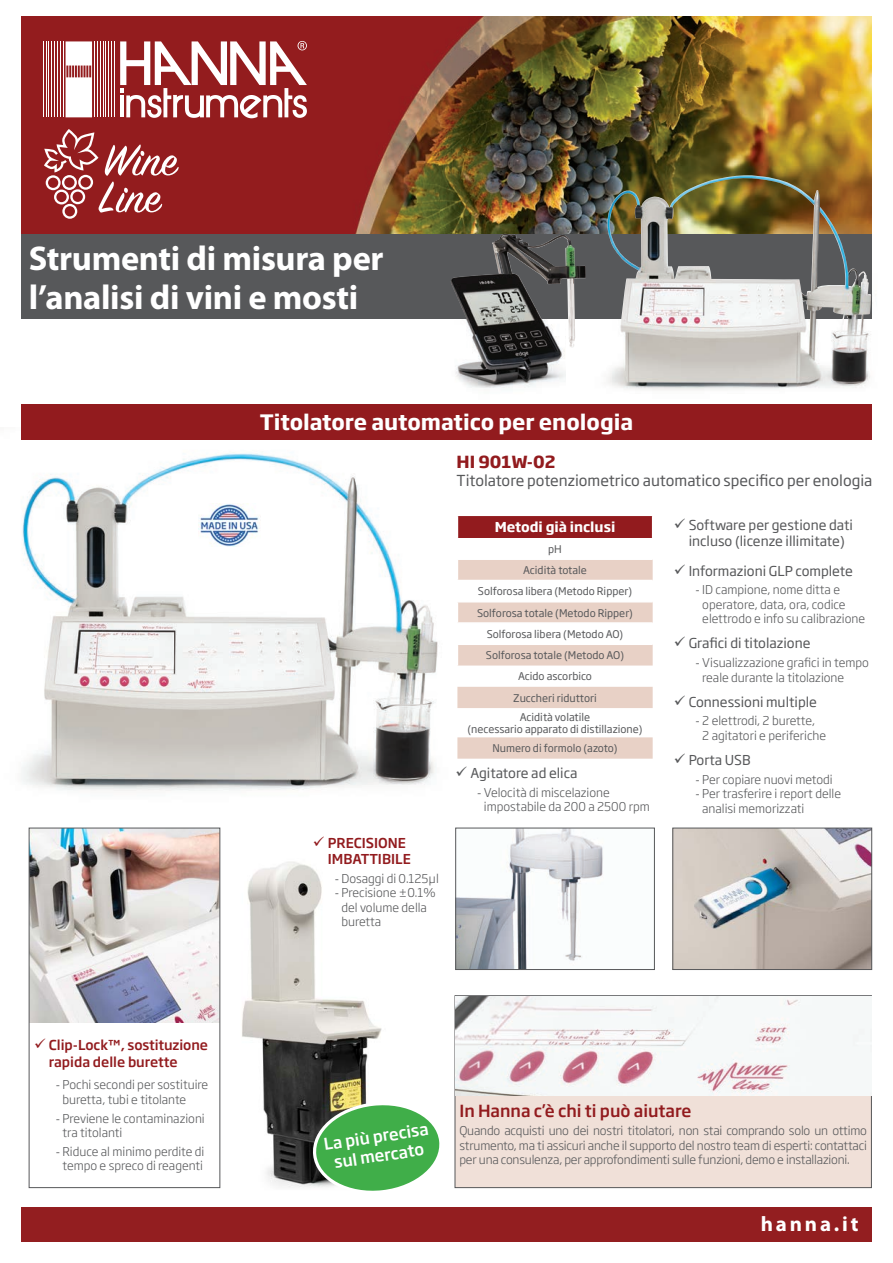
<style>
.page{position:relative;width:893px;height:1263px;background:#fff}
.page>*{position:absolute;margin:0;border:0;box-sizing:border-box;transform-origin:0 0}
.Paragraph_Style_8{font:700 34.5px "Myriad Pro";letter-spacing:-.01em;color:#fff}
.t1{font:700 21px "Soho Gothic Pro";color:#fff}
.t2{font:700 21px "Myriad Pro";letter-spacing:.135em;color:#fff}
._04_Titolo_Blu_Testo{font:500 16.5px "Soho Gothic Pro";color:#921b1e}
.cod_e_titolo_pft{font:700 16.5px "Soho Gothic Pro";color:#921b1e}
.alim_Testo{font:500 16.05px/19.4px "Soho Gothic Pro";color:#fff;text-align:center}
.cod_e_titolo_pft-2{font:15px "Soho Gothic Pro";color:#57585a}
.t3{font:13.5px/16.4px "Soho Gothic Pro";color:#57585a}
.t4{font:500 13.5px/16.2px "Soho Gothic Pro";color:#921b1e}
._06_Specifiche_Titolo{font:700 13.5px "Soho Gothic Pro";color:#fff}
._05_Testo{font:300 12px/14.4px "Soho Gothic Pro";color:#57585a}
._06_Specifiche_Contenuto{font:10.5px/12.6px "Soho Gothic Pro";color:#57585a;text-align:center}
.s1{font-family:"Myriad Pro";font-weight:400}
</style>
<div class="page">
<img style="left:464px;top:383px;width:72px;height:5px">
<img style="left:616px;top:386px;width:241px;height:4px">
<img style="left:21px;top:16px;width:851px;height:218px">
<div style="left:21px;top:234px;width:851px;height:85px;background:#57585a"></div>
<hr style="left:114px;top:41px;width:1px;height:76px;background:#fff">
<hr style="left:111px;top:41px;width:1px;height:76px;background:#fff">
<hr style="left:108px;top:41px;width:1px;height:76px;background:#fff">
<hr style="left:105px;top:41px;width:1px;height:76px;background:#fff">
<hr style="left:103px;top:41px;width:1px;height:76px;background:#fff">
<hr style="left:100px;top:41px;width:1px;height:76px;background:#fff">
<hr style="left:97px;top:41px;width:1px;height:76px;background:#fff">
<hr style="left:94px;top:41px;width:1px;height:76px;background:#fff">
<hr style="left:63px;top:41px;width:1px;height:76px;background:#fff">
<hr style="left:60px;top:41px;width:1px;height:76px;background:#fff">
<hr style="left:57px;top:41px;width:1px;height:76px;background:#fff">
<hr style="left:54px;top:41px;width:1px;height:76px;background:#fff">
<hr style="left:51px;top:41px;width:1px;height:76px;background:#fff">
<hr style="left:48px;top:41px;width:1px;height:76px;background:#fff">
<hr style="left:46px;top:41px;width:1px;height:76px;background:#fff">
<hr style="left:43px;top:41px;width:1px;height:76px;background:#fff">
<svg style="left:66px;top:41px;width:26px;height:76px"></svg>
<svg style="left:120px;top:41px;width:187px;height:77px"></svg>
<svg style="left:44px;top:129px;width:135px;height:90px;background:#a8484a"></svg>
<img style="left:220px;top:859px;width:162px;height:329px">
<img style="left:31px;top:830px;width:187px;height:192px">
<div style="left:29px;top:828px;width:191px;height:360px;border:1px solid #57585a"></div>
<img style="left:21px;top:439px;width:441px;height:352px">
<img style="left:607px;top:178px;width:264px;height:208px">
<div style="left:21px;top:404px;width:851px;height:35px;background:#921b1e"></div>
<img style="left:457px;top:830px;width:146px;height:138px">
<div style="left:455px;top:828px;width:200px;height:142px;border:1px solid #57585a"></div>
<img style="left:675px;top:830px;width:195px;height:138px">
<div style="left:673px;top:828px;width:199px;height:142px;border:1px solid #57585a"></div>
<div style="left:455px;top:996px;width:416px;height:191px;background:#f0e0d8"></div>
<div style="left:455px;top:995px;width:417px;height:193px;border:1px solid #57585a"></div>
<hr style="left:457px;top:514px;width:196px;height:2px;background:#fff">
<svg style="left:457px;top:516px;width:196px;height:243px"></svg>
<hr style="left:457px;top:601px;width:196px;height:1px;background:#fff">
<hr style="left:457px;top:643px;width:196px;height:2px;background:#fff">
<img style="left:455px;top:996px;width:416px;height:99px">
<img style="left:451px;top:234px;width:135px;height:149px">
<div style="left:21px;top:1208px;width:851px;height:34px;background:#931e20"></div>
<svg style="left:312px;top:1100px;width:128px;height:91px"></svg>
<img style="left:198px;top:504px;width:62px;height:43px">
<svg style="left:457px;top:766px;width:5px;height:10px"></svg>
<p class="Paragraph_Style_8" style="left:29px;top:236px;width:356px">Strumenti di misura per</p>
<p class="Paragraph_Style_8" style="left:29px;top:275px;width:331px">l’analisi di vini e mosti</p>
<p class="t1" style="left:260px;top:405px;width:375px">Titolatore automatico per enologia</p>
<p class="cod_e_titolo_pft" style="left:457px;top:449px;width:100px">HI 901W-02</p>
<p class="cod_e_titolo_pft-2" style="left:457px;top:469px;width:417px">Titolatore potenziometrico automatico specifico per enologia</p>
<p class="t4" style="left:49px;top:1036px;width:161px">Clip-Lock™, sostituzione rapida delle burette</p>
<p class="_05_Testo" style="left:62px;top:1077px;width:147px;text-indent:-6px"><span class="s1">-</span> Pochi secondi per sostituire buretta, tubi e titolante</p>
<p class="_05_Testo" style="left:62px;top:1110px;width:144px;text-indent:-6px"><span class="s1">-</span> Previene le contaminazioni tra titolanti</p>
<p class="_05_Testo" style="left:56px;top:1143px;width:150px;text-align:center"><span class="s1">-</span> Riduce al minimo perdite di tempo e spreco di reagenti</p>
<p class="t4" style="left:328px;top:834px;width:84px">PRECISIONE<br>IMBATTIBILE</p>
<p class="_05_Testo" style="left:335px;top:870px;width:105px"><span class="s1">-</span> Dosaggi di 0.125µl</p>
<p class="_05_Testo" style="left:341px;top:885px;width:96px;text-indent:-6px"><span class="s1">-</span> Precisione ±0.1% del volume della buretta</p>
<p class="_06_Specifiche_Titolo" style="left:495px;top:516px;width:122px">Metodi già inclusi</p>
<p class="_06_Specifiche_Contenuto" style="left:548px;top:542px;width:15px">pH</p>
<p class="_06_Specifiche_Contenuto" style="left:523px;top:563px;width:65px">Acidità totale</p>
<p class="_06_Specifiche_Contenuto" style="left:478px;top:584px;width:156px">Solforosa libera (Metodo Ripper)</p>
<p class="_06_Specifiche_Contenuto" style="left:477px;top:606px;width:157px">Solforosa totale (Metodo Ripper)</p>
<p class="_06_Specifiche_Contenuto" style="left:487px;top:627px;width:138px">Solforosa libera (Metodo AO)</p>
<p class="_06_Specifiche_Contenuto" style="left:486px;top:648px;width:140px">Solforosa totale (Metodo AO)</p>
<p class="_06_Specifiche_Contenuto" style="left:518px;top:669px;width:76px">Acido ascorbico</p>
<p class="_06_Specifiche_Contenuto" style="left:513px;top:691px;width:85px">Zuccheri riduttori</p>
<p class="_06_Specifiche_Contenuto" style="left:467px;top:710px;width:177px">Acidità volatile<br>(necessario apparato di distillazione)</p>
<p class="_06_Specifiche_Contenuto" style="left:492px;top:741px;width:127px">Numero di formolo (azoto)</p>
<p class="t3" style="left:470px;top:764px;width:109px">Agitatore ad elica</p>
<p class="_05_Testo" style="left:484px;top:784px;width:167px;text-indent:-6px"><span class="s1">-</span> Velocità di miscelazione impostabile da 200 a 2500 rpm</p>
<p class="t3" style="left:689px;top:516px;width:166px">Software per gestione dati incluso (licenze illimitate)</p>
<p class="t3" style="left:689px;top:562px;width:166px">Informazioni GLP complete</p>
<p class="_05_Testo" style="left:702px;top:582px;width:164px;text-indent:-6px"><span class="s1">-</span> ID campione, nome ditta e operatore, data, ora, codice elettrodo e info su calibrazione</p>
<p class="t3" style="left:689px;top:634px;width:123px">Grafici di titolazione</p>
<p class="_05_Testo" style="left:702px;top:655px;width:168px;text-indent:-6px"><span class="s1">-</span> Visualizzazione grafici in tempo reale durante la titolazione</p>
<p class="t3" style="left:689px;top:693px;width:130px">Connessioni multiple</p>
<p class="_05_Testo" style="left:702px;top:713px;width:125px;text-indent:-6px"><span class="s1">-</span> 2 elettrodi, 2 burette,<br>2 agitatori e periferiche</p>
<p class="t3" style="left:689px;top:751px;width:64px">Porta USB</p>
<p class="_05_Testo" style="left:696px;top:771px;width:138px"><span class="s1">-</span> Per copiare nuovi metodi</p>
<p class="_05_Testo" style="left:702px;top:786px;width:140px;text-indent:-6px"><span class="s1">-</span> Per trasferire i report delle analisi memorizzati</p>
<p class="alim_Testo" style="left:322px;top:1134px;width:107px;rotate:-9deg">La più precisa sul mercato</p>
<p class="_04_Titolo_Blu_Testo" style="left:459px;top:1098px;width:234px">In Hanna c’è chi ti può aiutare</p>
<p class="_05_Testo" style="left:459px;top:1123px;width:409px;text-align:justify">Quando acquisti uno dei nostri titolatori, non stai comprando solo un ottimo strumento, ma ti assicuri anche il supporto del nostro team di esperti: contattaci per una consulenza, per approfondimenti sulle funzioni, demo e installazioni.</p>
<p class="t2" style="left:761px;top:1210px;width:99px">hanna.it</p>
</div>
